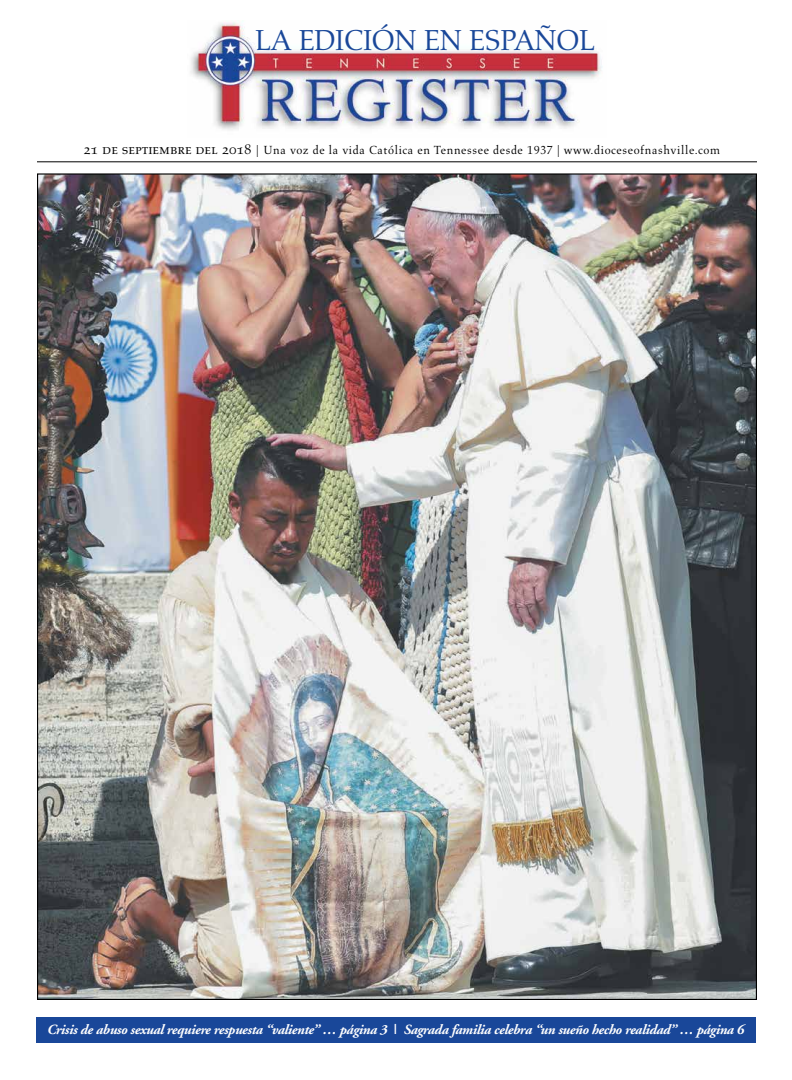
<style>
.page{position:relative;width:792px;height:1080px;background:#fff}
.page>*{position:absolute;margin:0;border:0;box-sizing:border-box;transform-origin:0 0}
.t1{font:29.5px "Aldus Roman SC";letter-spacing:-.025em;color:#194799}
.t2{font:italic 700 14px "Adobe Garamond";letter-spacing:-.025em;color:#fff}
.t3{font:12px "Aldus";letter-spacing:.05em;color:#000}
.s1{font-family:"Aldus Roman SC";font-size:15px}
.s2{font-family:"Aldus Roman SC"}
.s3{font-family:"Arial";font-weight:400;font-style:normal}
</style>
<div class="page">
<div style="left:36px;top:1017px;width:720px;height:26px;background:#194799"></div>
<hr style="left:37px;top:161px;width:720px;height:1px;background:#000">
<img style="left:190px;top:20px;width:413px;height:110px">
<img style="left:39px;top:175px;width:716px;height:823px">
<h1 class="t1" style="left:255px;top:23px;width:342px">LA EDICIÓN EN ESPAÑOL</h1>
<p class="t3" style="left:83px;top:143px;width:638px"><span class="s1">21 de septiembre del 2018</span> <span class="s2">|</span> Una voz de la vida Católica en Tennessee desde 1937 | www.dioceseofnashville.com</p>
<p class="t2" style="left:47px;top:1022px;width:699px">Crisis de abuso sexual requiere respuesta “valiente” … página 3 <span class="s3">I</span> Sagrada familia celebra “un sueño hecho realidad” … página 6</p>
</div>
